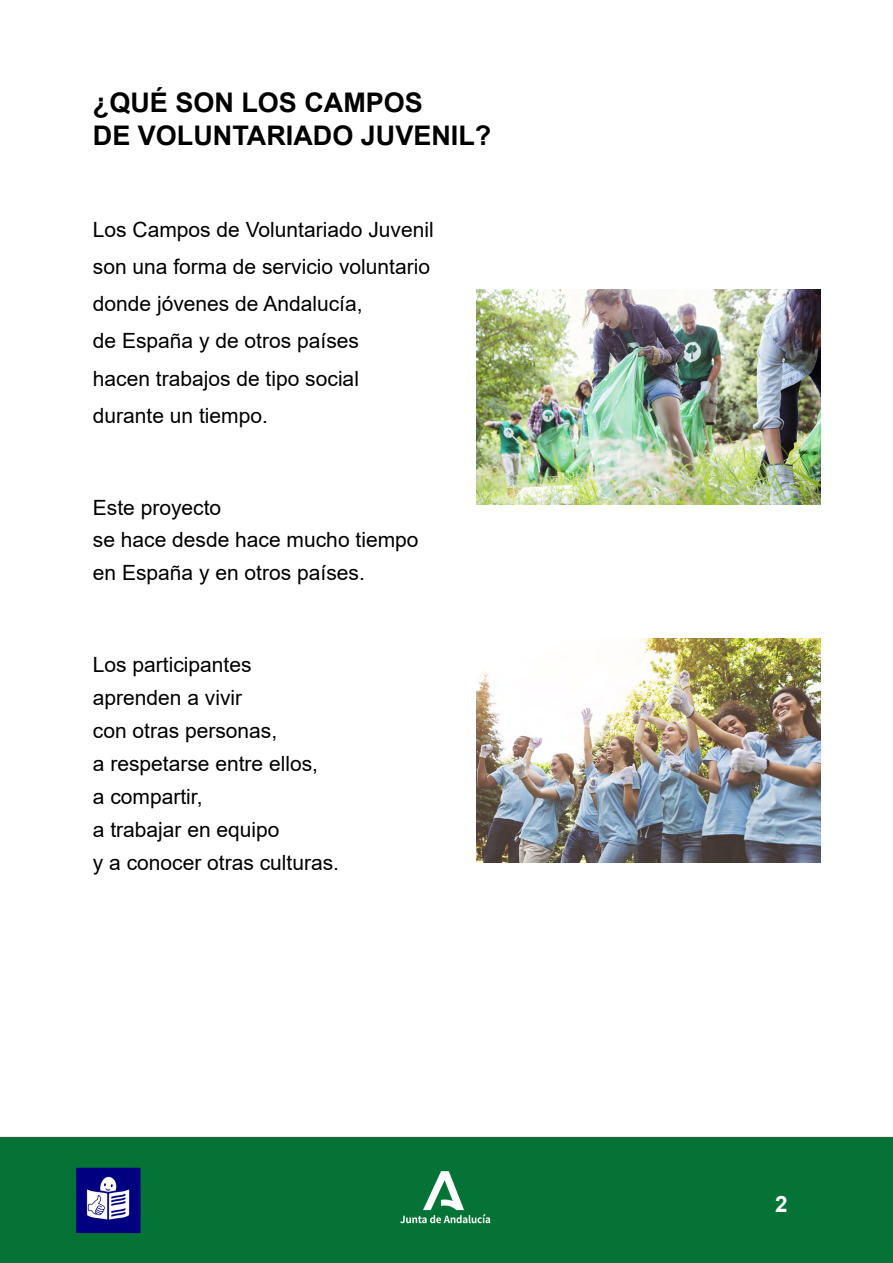
<style>
.page{position:relative;width:893px;height:1263px;background:#fff}
.page>*{position:absolute;margin:0;border:0;box-sizing:border-box;transform-origin:0 0}
.t1{font:700 27px/33px "Arial";color:#000}
.t2{font:700 22.5px "Arial";color:#fff}
.t3{font:21px/33px "Arial";color:#000}
</style>
<div class="page">
<div style="left:0;top:1136px;width:893px;height:127px;background:#057336"></div>
<img style="left:476px;top:289px;width:345px;height:216px">
<img style="left:476px;top:639px;width:345px;height:223px">
<p class="t1" style="left:93px;top:86px;width:400px">¿QUÉ SON LOS CAMPOS<br>DE VOLUNTARIADO JUVENIL?</p>
<p class="t3" style="left:93px;top:211px;width:342px;line-height:37.2px">Los Campos de Voluntariado Juvenil son una forma de servicio voluntario donde jóvenes de Andalucía,<br>de España y de otros países<br>hacen trabajos de tipo social durante un tiempo.</p>
<p class="t3" style="left:93px;top:490px;width:327px">Este proyecto<br>se hace desde hace mucho tiempo en España y en otros países.</p>
<p class="t3" style="left:93px;top:648px;width:248px">Los participantes aprenden a vivir<br>con otras personas,<br>a respetarse entre ellos,<br>a compartir,<br>a trabajar en equipo<br>y a conocer otras culturas.</p>
<p class="t2" style="left:775px;top:1188px;width:14px">2</p>
</div>
